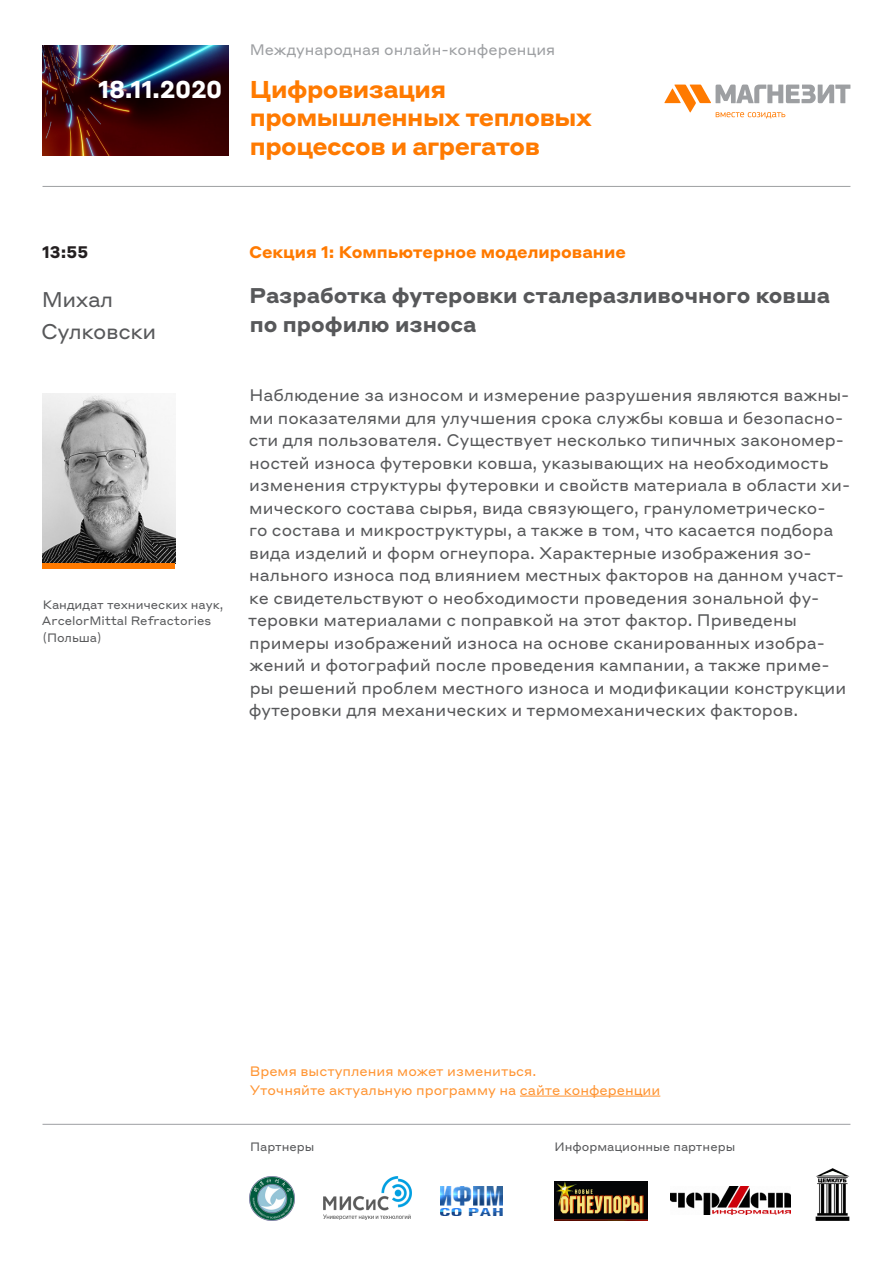
<style>
.page{position:relative;width:893px;height:1263px;background:#fff}
.page>*{position:absolute;margin:0;border:0;box-sizing:border-box;transform-origin:0 0}
.t1{font:700 24px/28.8px "Styrene ALC";letter-spacing:-.02em;color:#ff7a00}
.t2{font:700 24px "Styrene ALC";letter-spacing:-.02em;color:#fff}
.название{font:700 21px/28.5px "Styrene ALC";color:#57585a}
.спикер{font:21px/31.2px "Styrene ALC";letter-spacing:-.02em;color:#57585a}
.аннотация{font:16.5px/22.5px "Styrene ALC";color:#57585a}
.название-2{font:700 16.5px "Styrene ALC";color:#ff7a00}
.название-3{font:700 16.5px "Styrene ALC";color:#231f20}
.t3{font:15px "Styrene ALC";color:#9d9fa2}
.резюме{font:13.5px/19.5px "Styrene ALC";color:#ff9533}
.резюме-2{font:12px/16.5px "Styrene ALC";color:#57585a}
</style>
<div class="page">
<img style="left:43px;top:45px;width:186px;height:110px">
<hr style="left:43px;top:186px;width:807px;height:1px;background:#9d9fa2">
<hr style="left:43px;top:1124px;width:807px;height:1px;background:#9d9fa2">
<img style="left:323px;top:1176px;width:89px;height:43px">
<img style="left:250px;top:1176px;width:44px;height:44px">
<img style="left:554px;top:1181px;width:93px;height:39px">
<img style="left:815px;top:1168px;width:35px;height:52px">
<img style="left:670px;top:1186px;width:120px;height:29px">
<img style="left:441px;top:1186px;width:62px;height:29px">
<svg style="left:664px;top:85px;width:186px;height:34px"></svg>
<img style="left:43px;top:393px;width:132px;height:170px">
<div style="left:43px;top:563px;width:132px;height:6px;background:#ff7a00"></div>
<hr style="left:520px;top:1095px;width:140px;height:1px;background:#ff9533">
<h1 class="t2" style="left:98px;top:69px;width:126px">18.11.2020</h1>
<p class="t3" style="left:250px;top:37px;width:307px">Mеждународная онлайн-конференция</p>
<h1 class="t1" style="left:250px;top:73px;width:343px">Цифровизация промышленных тепловых процессов и агрегатов</h1>
<p class="название-3" style="left:42px;top:238px;width:48px">13:55</p>
<p class="спикер" style="left:41px;top:283px;width:117px">Михал<br>Сулковски</p>
<p class="резюме-2" style="left:42px;top:595px;width:183px">Кандидат технических наук,<br>ArcelorMittal Refractories (Польша)</p>
<p class="название-2" style="left:249px;top:238px;width:378px">Секция 1: Компьютерное моделирование</p>
<p class="название" style="left:250px;top:280px;width:582px">Разработка футеровки сталеразливочного ковша по профилю износа</p>
<p class="аннотация" style="left:248px;top:383px;width:603px">Наблюдение за износом и измерение разрушения являются важны&shy;ми показателями для улучшения срока службы ковша и безопасно&shy;сти для пользователя. Существует несколько типичных закономер&shy;ностей износа футеровки ковша, указывающих на необходимость изменения структуры футеровки и свойств материала в области хи&shy;мического состава сырья, вида связующего, гранулометрическо-<br>го состава и микроструктуры, а также в том, что касается подбора вида изделий и форм огнеупора. Характерные изображения зо&shy;нального износа под влиянием местных факторов на данном участ&shy;ке свидетельствуют о необходимости проведения зональной фу&shy;теровки материалами с поправкой на этот фактор. Приведены примеры изображений износа на основе сканированных изобра&shy;жений и фотографий после проведения кампании, а также приме&shy;ры решений проблем местного износа и модификации конструкции футеровки для механических и термомеханических факторов.</p>
<p class="резюме" style="left:250px;top:1060px;width:412px">Время выступления может измениться.<br>Уточняйте актуальную программу на сайте конференции</p>
<p class="резюме-2" style="left:250px;top:1138px;width:66px">Партнеры</p>
<p class="резюме-2" style="left:554px;top:1138px;width:182px">Информационные партнеры</p>
</div>
